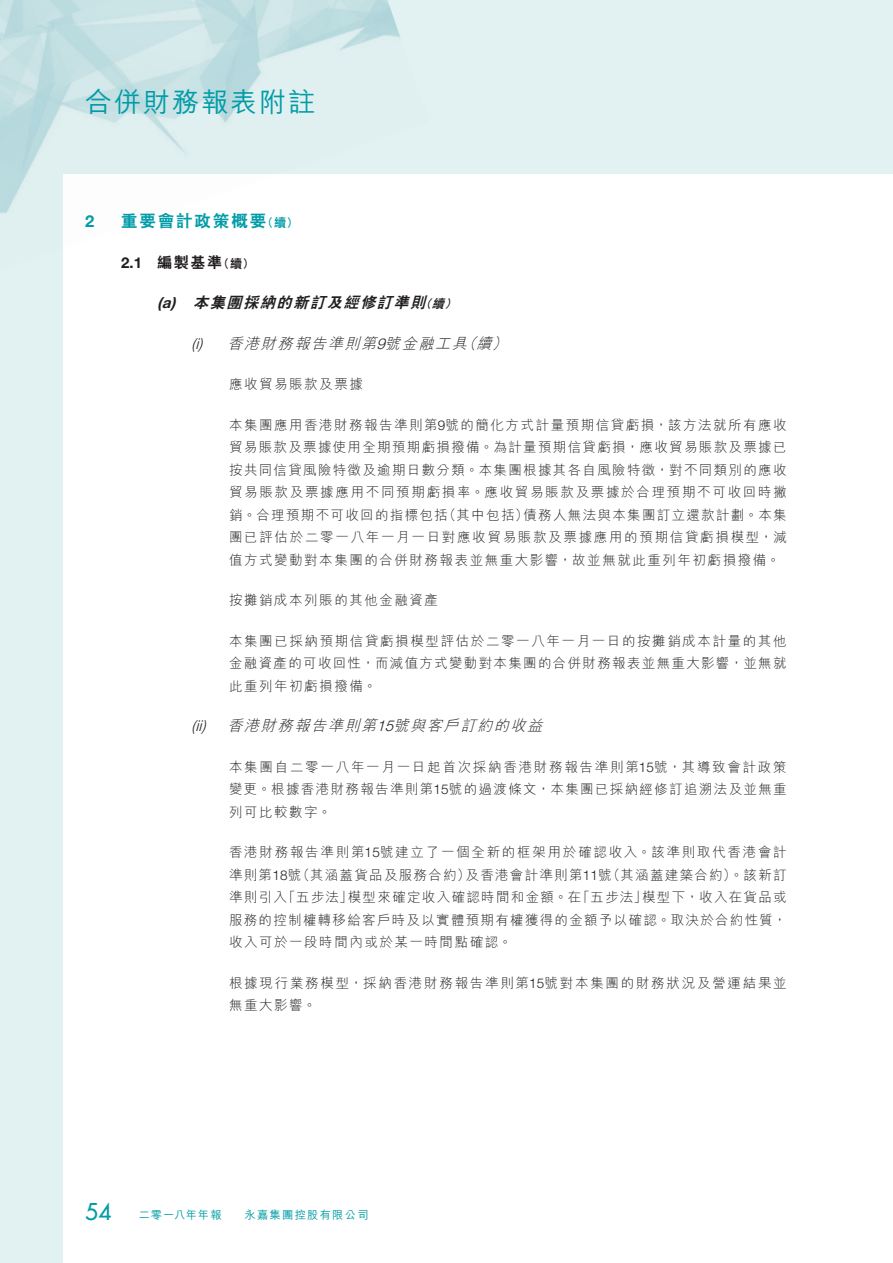
<style>
.page{position:relative;width:893px;height:1263px;background:#e2f1f2}
.page>*{position:absolute;margin:0;border:0;box-sizing:border-box;transform-origin:0 0}
.t1{font:500 27px "M Hei HK";letter-spacing:.07em;color:#009ca7}
._03_H1{font:800 16.5px "C Hei 2 HK";letter-spacing:.115em;color:#009ca7}
._03_H1-2{font:700 16.5px "Helvetica Neue LT Std";color:#009ca7}
._06_______H4{font:italic 300 15px "M Hei HK";color:#231f20}
._05_____H3{font:italic 800 15px "C Hei 2 HK";color:#231f20}
._04___H2{font:800 15px "C Hei 2 HK";color:#231f20}
._06_______H4-2{font:italic 300 15px "Helvetica Neue LT Std";color:#231f20}
._99_______P8{font:300 13.5px/22.5px "M Hei HK";letter-spacing:.115em;color:#231f20;text-align:justify}
.t2{font:500 11.25px "M Hei HK";letter-spacing:.115em;color:#009ca7}
.t3{font:500 11.25px "M Hei HK";letter-spacing:.085em;color:#009ca7}
.s1{font-size:12px}
.s2{font-family:"Helvetica Neue LT Std";font-weight:700}
.s3{font-family:"Helvetica Neue LT Std"}
.s4{font-family:"Futura Std";font-size:22.5px}
</style>
<div class="page">
<div style="left:64px;top:174px;width:829px;height:1089px;background:#fff"></div>
<img style="left:0;top:0;width:400px;height:300px">
<h1 class="t1" style="left:85px;top:82px;width:232px">合併財務報表附註</h1>
<p class="_03_H1-2" style="left:85px;top:211px;width:11px">2</p>
<p class="_03_H1" style="left:121px;top:210px;width:179px">重要會計政策概要<span class="s1">（續）</span></p>
<p class="_04___H2" style="left:121px;top:252px;width:135px"><span class="s2">2.1</span> 編製基準<span class="s1">（續）</span></p>
<p class="_05_____H3" style="left:157px;top:293px;width:305px"><span class="s2">(a)</span> 本集團採納的新訂及經修訂準則<span class="s1">（續）</span></p>
<p class="_06_______H4" style="left:191px;top:333px;width:322px"><span class="s3">(i)</span> 香港財務報告準則第<span class="s3">9</span>號金融工具（續）</p>
<p class="_99_______P8" style="left:229px;top:373px;width:135px">應收貿易賬款及票據</p>
<p class="_99_______P8" style="left:229px;top:413px;width:559px">本集團應用香港財務報告準則第<span class="s3">9</span>號的簡化方式計量預期信貸虧損，該方法就所有應收貿易賬款及票據使用全期預期虧損撥備。為計量預期信貸虧損，應收貿易賬款及票據已按共同信貸風險特徵及逾期日數分類。本集團根據其各自風險特徵，對不同類別的應收貿易賬款及票據應用不同預期虧損率。應收貿易賬款及票據於合理預期不可收回時撇銷。合理預期不可收回的指標包括（其中包括）債務人無法與本集團訂立還款計劃。本集團已評估於二零一八年一月一日對應收貿易賬款及票據應用的預期信貸虧損模型，減值方式變動對本集團的合併財務報表並無重大影響，故並無就此重列年初虧損撥備。</p>
<p class="_99_______P8" style="left:229px;top:589px;width:211px">按攤銷成本列賬的其他金融資產</p>
<p class="_99_______P8" style="left:229px;top:629px;width:559px">本集團已採納預期信貸虧損模型評估於二零一八年一月一日的按攤銷成本計量的其他金融資產的可收回性，而減值方式變動對本集團的合併財務報表並無重大影響，並無就此重列年初虧損撥備。</p>
<p class="_06_______H4-2" style="left:191px;top:717px;width:16px">(ii)</p>
<p class="_06_______H4" style="left:227px;top:715px;width:321px">香港財務報告準則第<span class="s3">15</span>號與客戶訂約的收益</p>
<p class="_99_______P8" style="left:229px;top:755px;width:559px">本集團自二零一八年一月一日起首次採納香港財務報告準則第<span class="s3">15</span>號，其導致會計政策變更。根據香港財務報告準則第<span class="s3">15</span>號的過渡條文，本集團已採納經修訂追溯法及並無重列可比較數字。</p>
<p class="_99_______P8" style="left:229px;top:841px;width:559px">香港財務報告準則第<span class="s3">15</span>號建立了一個全新的框架用於確認收入。該準則取代香港會計準則第<span class="s3">18</span>號（其涵蓋貨品及服務合約）及香港會計準則第<span class="s3">11</span>號（其涵蓋建築合約）。該新訂準則引入「五步法」模型來確定收入確認時間和金額。在「五步法」模型下，收入在貨品或服務的控制權轉移給客戶時及以實體預期有權獲得的金額予以確認。取決於合約性質，收入可於一段時間內或於某一時間點確認。</p>
<p class="_99_______P8" style="left:229px;top:971px;width:559px">根據現行業務模型，採納香港財務報告準則第<span class="s3">15</span>號對本集團的財務狀況及營運結果並無重大影響。</p>
<p class="t3" style="left:85px;top:1207px;width:138px"><span class="s4">54</span> 二零一八年年報</p>
<p class="t2" style="left:245px;top:1207px;width:126px">永嘉集團控股有限公司</p>
</div>
